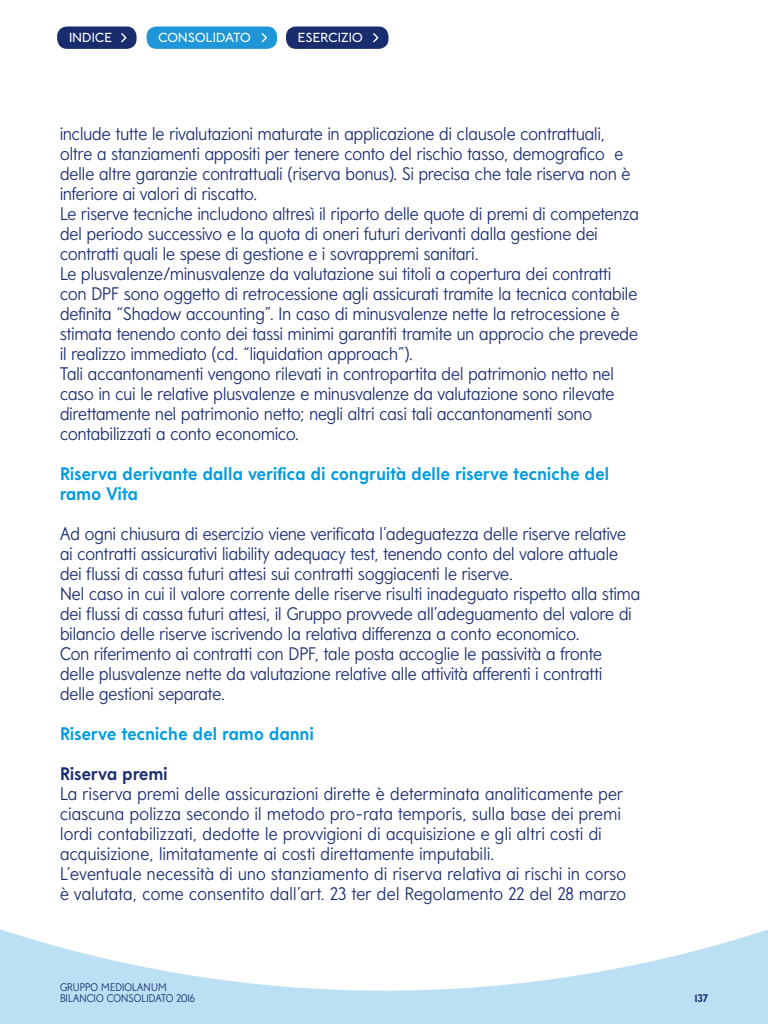
<style>
.page{position:relative;width:768px;height:1024px;background:#fff}
.page>*{position:absolute;margin:0;border:0;box-sizing:border-box;transform-origin:0 0}
.t1{font:300 18px/20px "Mediolanum Sans";letter-spacing:.005em;color:#192d6e}
.t2{font:700 18px/20px "Mediolanum Sans";letter-spacing:.02em;color:#009bde}
.t3{font:700 18px "Mediolanum Sans";letter-spacing:.02em;color:#192d6e}
.t4{font:13px "Mediolanum Semi serif Headline Regular";letter-spacing:.015em;color:#fff}
.t5{font:300 11px/11px "Mediolanum Sans";letter-spacing:.01em;color:#192d6e}
.t6{font:700 11px "Mediolanum Sans";color:#192d6e}
</style>
<div class="page">
<svg style="left:0;top:929px;width:768px;height:95px;fill:#bbdff3"></svg>
<div style="left:57px;top:26px;width:80px;height:23px;background:#192d6e;border-radius:10px"></div>
<svg style="left:121px;top:33px;width:6px;height:10px"></svg>
<div style="left:147px;top:26px;width:130px;height:23px;background:#1e96d7;border-radius:10px"></div>
<svg style="left:261px;top:33px;width:6px;height:10px"></svg>
<div style="left:286px;top:26px;width:103px;height:23px;background:#192d6e;border-radius:10px"></div>
<svg style="left:373px;top:33px;width:6px;height:10px"></svg>
<p class="t4" style="left:69px;top:30px;width:44px">INDICE</p>
<p class="t4" style="left:158px;top:30px;width:94px">CONSOLIDATO</p>
<p class="t4" style="left:298px;top:30px;width:66px">ESERCIZIO</p>
<p class="t1" style="left:60px;top:124px;width:580px">include tutte le rivalutazioni maturate in applicazione di clausole contrattuali, oltre a stanziamenti appositi per tenere conto del rischio tasso, demografico e delle altre garanzie contrattuali (riserva bonus). Si precisa che tale riserva non è inferiore ai valori di riscatto.<br>Le riserve tecniche includono altresì il riporto delle quote di premi di competenza del periodo successivo e la quota di oneri futuri derivanti dalla gestione dei contratti quali le spese di gestione e i sovrappremi sanitari.<br>Le plusvalenze/minusvalenze da valutazione sui titoli a copertura dei contratti con DPF sono oggetto di retrocessione agli assicurati tramite la tecnica contabile definita “Shadow accounting”. In caso di minusvalenze nette la retrocessione è stimata tenendo conto dei tassi minimi garantiti tramite un approcio che prevede il realizzo immediato (cd. “liquidation approach”).<br>Tali accantonamenti vengono rilevati in contropartita del patrimonio netto nel caso in cui le relative plusvalenze e minusvalenze da valutazione sono rilevate direttamente nel patrimonio netto; negli altri casi tali accantonamenti sono contabilizzati a conto economico.</p>
<p class="t2" style="left:60px;top:464px;width:551px">Riserva derivante dalla verifica di congruità delle riserve tecniche del ramo Vita</p>
<p class="t1" style="left:60px;top:524px;width:582px">Ad ogni chiusura di esercizio viene verificata l’adeguatezza delle riserve relative ai contratti assicurativi liability adequacy test, tenendo conto del valore attuale dei flussi di cassa futuri attesi sui contratti soggiacenti le riserve.<br>Nel caso in cui il valore corrente delle riserve risulti inadeguato rispetto alla stima dei flussi di cassa futuri attesi, il Gruppo provvede all’adeguamento del valore di bilancio delle riserve iscrivendo la relativa differenza a conto economico.<br>Con riferimento ai contratti con DPF, tale posta accoglie le passività a fronte delle plusvalenze nette da valutazione relative alle attività afferenti i contratti delle gestioni separate.</p>
<p class="t2" style="left:60px;top:724px;width:255px">Riserve tecniche del ramo danni</p>
<p class="t3" style="left:60px;top:763px;width:109px">Riserva premi</p>
<p class="t1" style="left:60px;top:784px;width:568px">La riserva premi delle assicurazioni dirette è determinata analiticamente per ciascuna polizza secondo il metodo pro-rata temporis, sulla base dei premi lordi contabilizzati, dedotte le provvigioni di acquisizione e gli altri costi di acquisizione, limitatamente ai costi direttamente imputabili.<br>L’eventuale necessità di uno stanziamento di riserva relativa ai rischi in corso è valutata, come consentito dall’art. 23 ter del Regolamento 22 del 28 marzo</p>
<p class="t5" style="left:60px;top:982px;width:137px">GRUPPO MEDIOLANUM<br>BILANCIO CONSOLIDATO 2016</p>
<p class="t6" style="left:694px;top:992px;width:15px">137</p>
</div>
